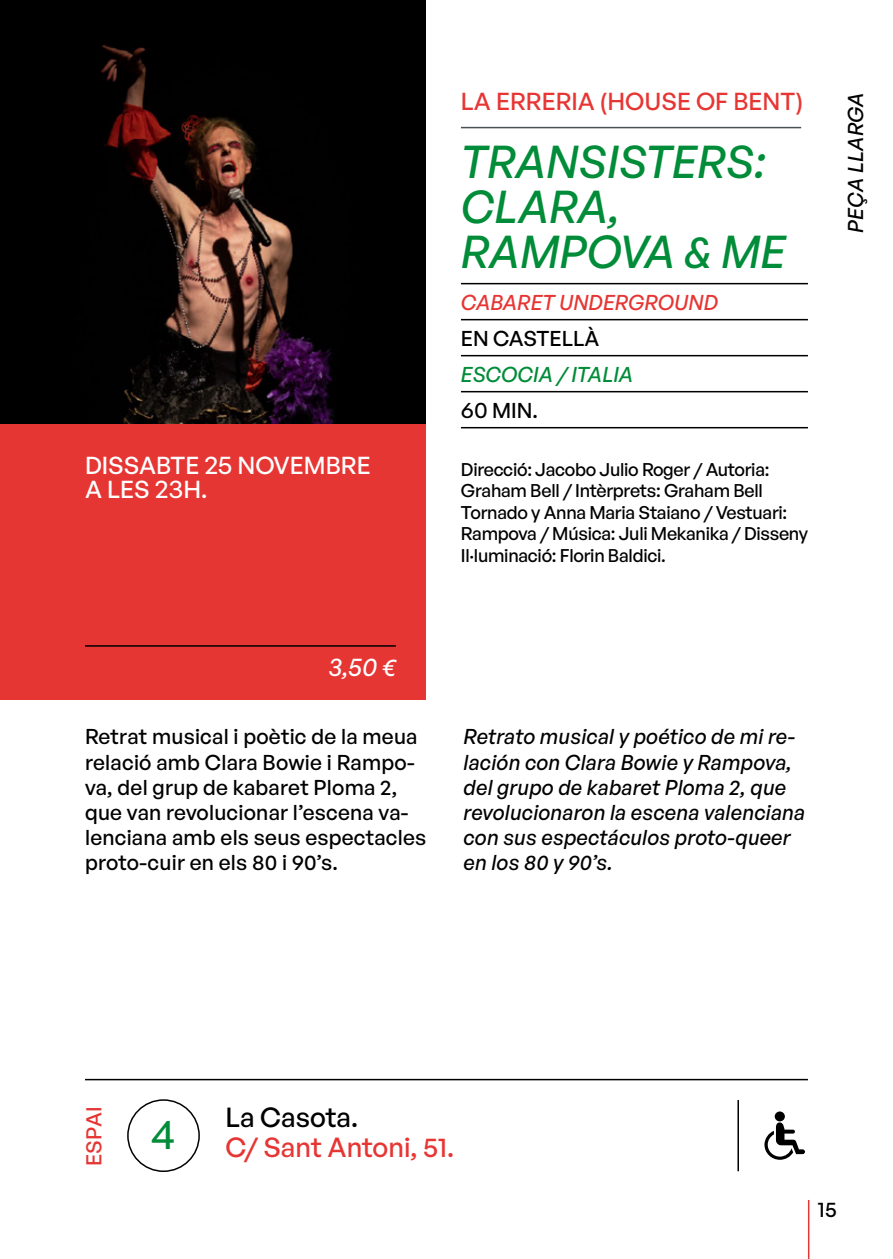
<style>
.page{position:relative;width:893px;height:1259px;background:#fff}
.page>*{position:absolute;margin:0;border:0;box-sizing:border-box;transform-origin:0 0}
.t1{font:italic 500 45px/45px "General Sans";color:#008c38}
.t2{font:500 39px "General Sans";color:#008c38}
.t3{font:500 27px "General Sans";color:#e63634}
.t4{font:500 27px "General Sans";color:#000}
.t5{font:500 24px/24px "General Sans";color:#fff}
.t6{font:500 24px "General Sans";color:#e63634}
.t7{font:italic 500 24px "General Sans";color:#fff}
.t8{font:500 21px/25.2px "General Sans";letter-spacing:.01em;color:#000}
.t9{font:italic 500 21px/25.2px "General Sans";letter-spacing:.01em;color:#000}
.t10{font:italic 500 21px "General Sans";color:#e63634}
.t11{font:italic 500 21px "General Sans";color:#008c38}
.t12{font:500 21px "General Sans";letter-spacing:.01em;color:#e63634}
.t13{font:500 18px/21.6px "General Sans";letter-spacing:-.015em;color:#000}
</style>
<div class="page">
<hr style="left:808px;top:1200px;width:1px;height:59px;background:#e63634">
<svg style="left:764px;top:1111px;width:41px;height:48px"></svg>
<hr style="left:85px;top:1079px;width:723px;height:1px;background:#000">
<hr style="left:737px;top:1100px;width:2px;height:71px;background:#000">
<div style="left:127px;top:1099px;width:73px;height:73px;border:2px solid #000;border-radius:50%"></div>
<img style="left:0;top:0;width:425px;height:424px">
<div style="left:0;top:424px;width:425px;height:276px;background:#e63634"></div>
<hr style="left:85px;top:645px;width:311px;height:1px;background:#000">
<hr style="left:461px;top:283px;width:347px;height:1px;background:#000">
<hr style="left:461px;top:319px;width:347px;height:1px;background:#000">
<hr style="left:461px;top:355px;width:347px;height:1px;background:#000">
<hr style="left:461px;top:391px;width:347px;height:1px;background:#000">
<hr style="left:461px;top:427px;width:347px;height:1px;background:#000">
<hr style="left:461px;top:127px;width:340px;height:1px;background:#4a4f54">
<p class="t5" style="left:85px;top:453px;width:287px">DISSABTE 25 NOVEMBRE<br>A LES 23H.</p>
<p class="t7" style="left:328px;top:652px;width:69px">3,50 €</p>
<p class="t6" style="left:461px;top:86px;width:344px">LA ERRERIA (HOUSE OF BENT)</p>
<h1 class="t1" style="left:461px;top:138px;width:327px">TRANSISTERS:<br>CLARA,<br>RAMPOVA &amp; ME</h1>
<p class="t10" style="left:461px;top:289px;width:259px">CABARET UNDERGROUND</p>
<p class="t8" style="left:461px;top:325px;width:140px">EN CASTELLÀ</p>
<p class="t11" style="left:461px;top:361px;width:174px">ESCOCIA / ITALIA</p>
<p class="t8" style="left:461px;top:397px;width:79px">60 MIN.</p>
<p class="t13" style="left:461px;top:458px;width:348px">Direcció: Jacobo Julio Roger / Autoria:<br>Graham Bell / Intèrprets: Graham Bell Tornado y Anna Maria Staiano / Vestuari:<br>Rampova / Música: Juli Mekanika / Disseny Il·luminació: Florin Baldici.</p>
<p class="t8" style="left:85px;top:723px;width:343px">Retrat musical i poètic de la meua relació amb Clara Bowie i Rampo&shy;va, del grup de kabaret Ploma 2, que van revolucionar l’escena va&shy;lenciana amb els seus espectacles proto-cuir en els 80 i 90’s.</p>
<p class="t9" style="left:463px;top:723px;width:343px">Retrato musical y poético de mi re&shy;lación con Clara Bowie y Rampova, del grupo de kabaret Ploma 2, que revolucionaron la escena valenciana con sus espectáculos proto-queer en los 80 y 90’s.</p>
<p class="t9" style="left:842px;top:233px;width:142px;rotate:-90deg">PEÇA LLARGA</p>
<p class="t12" style="left:81px;top:1166px;width:61px;rotate:-90deg">ESPAI</p>
<h2 class="t2" style="left:151px;top:1110px;width:26px">4</h2>
<p class="t4" style="left:225px;top:1099px;width:134px">La Casota.</p>
<p class="t3" style="left:225px;top:1129px;width:230px">C/ Sant Antoni, 51.</p>
<p class="t8" style="left:818px;top:1196px;width:20px">15</p>
</div>
